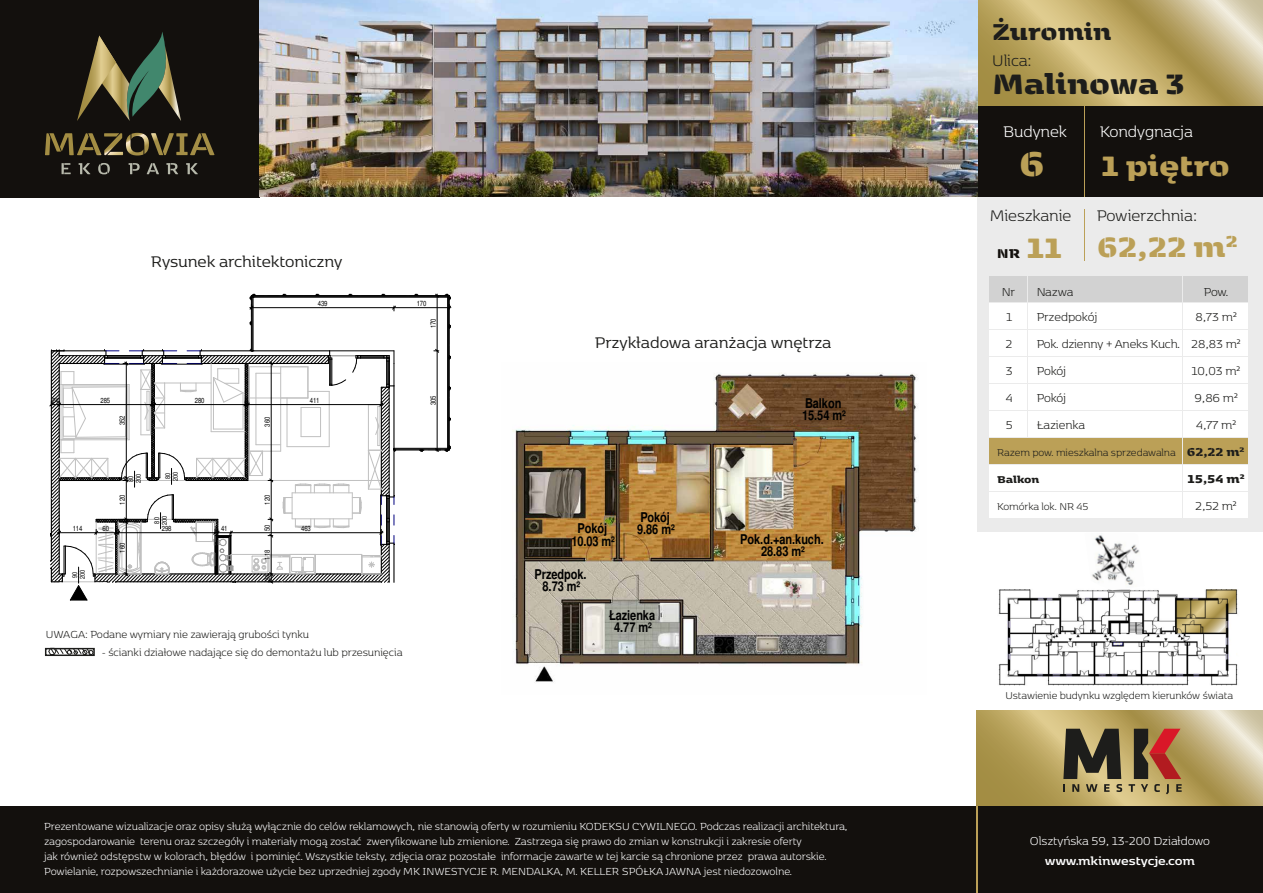
<style>
.page{position:relative;width:1263px;height:893px;background:#fff}
.page>*{position:absolute;margin:0;border:0;box-sizing:border-box;transform-origin:0 0}
.t1{font:900 40.65px "Kobenhavn Stencil";color:#bba057}
.t2{font:900 33px "Kobenhavn Stencil";color:#bba057}
.t3{font:900 33px "Kobenhavn Stencil";color:#1d1d1b}
.t4{font:900 27px "Kobenhavn Stencil";color:#1d1d1b}
.t5{font:18px "Kobenhavn";color:#1d1d1b}
.t6{font:300 18px "Kobenhavn";color:#1d1d1b}
.t7{font:300 18px "Kobenhavn";color:#fff}
.t8{font:900 15px "Kobenhavn Stencil";color:#13100d}
.t9{font:300 13.5px "Kobenhavn";letter-spacing:-.005em;color:#1d1d1b}
.t10{font:700 condensed 13.5px "Helvetica";letter-spacing:-.005em;color:#000}
.t11{font:300 13.5px "Kobenhavn";color:#fff}
.t12{font:700 13.5px "Kobenhavn";letter-spacing:-.005em;color:#fff}
.t13{font:900 13.5px "Kobenhavn";color:#1d1d1b}
.t14{font:300 12px/15px "Kobenhavn";color:#fff}
.t15{font:300 12px "Kobenhavn";color:#1d1d1b}
.t16{font:300 11.55px "Kobenhavn";color:#1d1d1b}
.t17{font:900 11.55px "Kobenhavn";color:#1d1d1b}
.t18{font:condensed 7.35px "Helvetica";letter-spacing:-.02em;color:#000}
.t19{font:condensed 6.75px/7.6px "Helvetica";letter-spacing:-.01em;color:#000}
.s1{font-size:33px;color:#bba057}
.s2{font-family:"Kobenhavn Stencil";font-weight:900;font-size:13.5px}
</style>
<div class="page">
<div style="left:977px;top:197px;width:286px;height:696px;background:#ebebeb"></div>
<div style="left:1029px;top:330px;width:153px;height:26px;background:#fff"></div>
<svg style="left:976px;top:710px;width:287px;height:96px;background:#beab6f"></svg>
<svg style="left:1063px;top:729px;width:59px;height:63px;background:#655d42"></svg>
<svg style="left:1128px;top:729px;width:54px;height:65px;background:#9b6844"></svg>
<svg style="left:977px;top:0;width:286px;height:106px;background:#c1ad70"></svg>
<img style="left:513px;top:373px;width:405px;height:310px">
<div style="left:0;top:0;width:259px;height:198px;background:#13100d"></div>
<div style="left:976px;top:106px;width:287px;height:91px;background:#13100d"></div>
<hr style="left:1084px;top:106px;width:1px;height:91px;background:#bba057">
<hr style="left:1084px;top:209px;width:1px;height:51px;background:#bba057">
<div style="left:0;top:806px;width:976px;height:87px;background:#13100d"></div>
<div style="left:969px;top:532px;width:294px;height:178px;background:#fff"></div>
<svg style="left:62px;top:163px;width:9px;height:11px"></svg>
<svg style="left:79px;top:163px;width:11px;height:11px"></svg>
<svg style="left:98px;top:163px;width:12px;height:11px"></svg>
<svg style="left:129px;top:163px;width:11px;height:11px"></svg>
<svg style="left:147px;top:163px;width:12px;height:11px"></svg>
<svg style="left:166px;top:163px;width:12px;height:11px"></svg>
<svg style="left:186px;top:163px;width:12px;height:11px"></svg>
<svg style="left:45px;top:133px;width:169px;height:23px"></svg>
<svg style="left:77px;top:32px;width:104px;height:89px"></svg>
<div style="left:990px;top:276px;width:37px;height:26px;background:#d2d2d2"></div>
<div style="left:1029px;top:276px;width:153px;height:26px;background:#d2d2d2"></div>
<div style="left:1183px;top:276px;width:65px;height:26px;background:#d2d2d2"></div>
<div style="left:990px;top:303px;width:37px;height:26px;background:#fff"></div>
<div style="left:1029px;top:303px;width:153px;height:26px;background:#fff"></div>
<div style="left:1183px;top:303px;width:65px;height:26px;background:#fff"></div>
<div style="left:990px;top:330px;width:37px;height:26px;background:#fff"></div>
<div style="left:1183px;top:330px;width:65px;height:26px;background:#fff"></div>
<div style="left:990px;top:357px;width:37px;height:26px;background:#fff"></div>
<div style="left:1029px;top:357px;width:153px;height:26px;background:#fff"></div>
<div style="left:1183px;top:357px;width:65px;height:26px;background:#fff"></div>
<div style="left:990px;top:384px;width:37px;height:26px;background:#fff"></div>
<div style="left:1029px;top:384px;width:153px;height:26px;background:#fff"></div>
<div style="left:1183px;top:384px;width:65px;height:26px;background:#fff"></div>
<div style="left:990px;top:411px;width:37px;height:26px;background:#fff"></div>
<div style="left:1029px;top:411px;width:153px;height:26px;background:#fff"></div>
<div style="left:1183px;top:411px;width:65px;height:26px;background:#fff"></div>
<div style="left:990px;top:438px;width:192px;height:25px;background:#bba057"></div>
<div style="left:1183px;top:438px;width:65px;height:25px;background:#bba057"></div>
<div style="left:990px;top:465px;width:192px;height:25px;background:#fff"></div>
<div style="left:1183px;top:465px;width:65px;height:25px;background:#fff"></div>
<div style="left:990px;top:492px;width:192px;height:25px;background:#fff"></div>
<div style="left:1183px;top:492px;width:65px;height:25px;background:#fff"></div>
<svg style="left:45px;top:648px;width:50px;height:8px"></svg>
<svg style="left:48px;top:648px;width:45px;height:7px"></svg>
<div style="left:976px;top:806px;width:287px;height:87px;background:#13100d"></div>
<hr style="left:976px;top:806px;width:2px;height:87px;background:#bba057">
<img style="left:998px;top:589px;width:240px;height:97px">
<svg style="left:1176px;top:589px;width:60px;height:44px;background:#b2a377"></svg>
<img style="left:1084px;top:535px;width:61px;height:55px">
<svg style="left:49px;top:294px;width:402px;height:307px"></svg>
<img style="left:259px;top:0;width:718px;height:197px">
<h3 class="t5" style="left:151px;top:249px;width:193px">Rysunek architektoniczny</h3>
<p class="t18" style="left:318px;top:301px;width:11px">439</p>
<p class="t18" style="left:417px;top:301px;width:11px">170</p>
<p class="t18" style="left:52px;top:397px;width:8px">24</p>
<p class="t18" style="left:101px;top:397px;width:11px">285</p>
<p class="t18" style="left:195px;top:397px;width:11px">280</p>
<p class="t18" style="left:245px;top:397px;width:5px">8</p>
<p class="t18" style="left:310px;top:397px;width:11px">411</p>
<p class="t18" style="left:119px;top:425px;width:11px;rotate:-90deg">352</p>
<p class="t19" style="left:127px;top:482px;width:8px;rotate:-90deg">80</p>
<p class="t19" style="left:165px;top:481px;width:11px;rotate:-90deg">80<br>200</p>
<p class="t19" style="left:135px;top:483px;width:11px;rotate:-90deg">200</p>
<p class="t18" style="left:119px;top:481px;width:5px;rotate:-90deg">8</p>
<p class="t18" style="left:119px;top:505px;width:11px;rotate:-90deg">120</p>
<p class="t18" style="left:264px;top:427px;width:11px;rotate:-90deg">360</p>
<p class="t18" style="left:264px;top:505px;width:11px;rotate:-90deg">120</p>
<p class="t19" style="left:153px;top:525px;width:11px;rotate:-90deg">80<br>200</p>
<p class="t18" style="left:264px;top:531px;width:8px;rotate:-90deg">50</p>
<p class="t18" style="left:73px;top:526px;width:11px">114</p>
<p class="t18" style="left:103px;top:526px;width:17px">60 8</p>
<p class="t18" style="left:162px;top:526px;width:11px">298</p>
<p class="t18" style="left:215px;top:526px;width:14px">8 41</p>
<p class="t18" style="left:301px;top:526px;width:11px">463</p>
<p class="t19" style="left:72px;top:579px;width:11px;rotate:-90deg">90<br>200</p>
<p class="t18" style="left:119px;top:553px;width:11px;rotate:-90deg">160</p>
<p class="t18" style="left:264px;top:560px;width:11px;rotate:-90deg">118</p>
<p class="t18" style="left:264px;top:581px;width:8px;rotate:-90deg">24</p>
<p class="t15" style="left:46px;top:626px;width:265px">UWAGA: Podane wymiary nie zawierają grubości tynku</p>
<p class="t15" style="left:102px;top:644px;width:302px">- ścianki działowe nadające się do demontażu lub przesunięcia</p>
<p class="t18" style="left:430px;top:328px;width:11px;rotate:-90deg">170</p>
<p class="t18" style="left:430px;top:405px;width:11px;rotate:-90deg">305</p>
<h3 class="t5" style="left:595px;top:331px;width:238px">Przykładowa aranżacja wnętrza</h3>
<p class="t10" style="left:805px;top:398px;width:38px">Balkon</p>
<p class="t10" style="left:577px;top:523px;width:31px">Pokój</p>
<p class="t10" style="left:571px;top:535px;width:45px">10.03 m²</p>
<p class="t10" style="left:534px;top:569px;width:54px">Przedpok.</p>
<p class="t10" style="left:543px;top:581px;width:39px">8.73 m²</p>
<p class="t10" style="left:640px;top:512px;width:31px">Pokój</p>
<p class="t10" style="left:637px;top:524px;width:39px">9.86 m²</p>
<p class="t10" style="left:609px;top:610px;width:48px">Łazienka</p>
<p class="t10" style="left:614px;top:622px;width:39px">4.77 m²</p>
<p class="t10" style="left:802px;top:410px;width:45px">15.54 m²</p>
<p class="t10" style="left:740px;top:534px;width:85px">Pok.d.+an.kuch.</p>
<p class="t10" style="left:761px;top:546px;width:45px">28.83 m²</p>
<p class="t14" style="left:44px;top:818px;width:805px">Prezentowane wizualizacje oraz opisy służą wyłącznie do celów reklamowych, nie stanowią oferty w rozumieniu KODEKSU CYWILNEGO. Podczas realizacji architektura, zagospodarowanie terenu oraz szczegóły i materiały mogą zostać zweryfikowane lub zmienione. Zastrzega się prawo do zmian w konstrukcji i zakresie oferty<br>jak również odstępstw w kolorach, błędów i pominięć. Wszystkie teksty, zdjęcia oraz pozostałe informacje zawarte w tej karcie są chronione przez prawa autorskie.<br>Powielanie, rozpowszechnianie i każdorazowe użycie bez uprzedniej zgody MK INWESTYCJE R. MENDALKA, M. KELLER SPÓŁKA JAWNA jest niedozowolne.</p>
<h3 class="t4" style="left:992px;top:12px;width:121px">Żuromin</h3>
<h3 class="t6" style="left:992px;top:48px;width:41px">Ulica:</h3>
<h2 class="t3" style="left:992px;top:59px;width:194px">Malinowa 3</h2>
<h3 class="t7" style="left:1003px;top:120px;width:65px">Budynek</h3>
<h3 class="t7" style="left:1100px;top:120px;width:95px">Kondygnacja</h3>
<h1 class="t1" style="left:1019px;top:133px;width:28px">6</h1>
<h3 class="t6" style="left:990px;top:203px;width:83px">Mieszkanie</h3>
<p class="t8" style="left:997px;top:242px;width:67px">NR <span class="s1">11</span></p>
<h2 class="t2" style="left:1101px;top:141px;width:130px">1 piętro</h2>
<h3 class="t6" style="left:1097px;top:204px;width:102px">Powierzchnia:</h3>
<h2 class="t2" style="left:1097px;top:222px;width:142px">62,22 m2</h2>
<p class="t9" style="left:1002px;top:283px;width:15px">Nr</p>
<p class="t9" style="left:1037px;top:283px;width:38px">Nazwa</p>
<p class="t9" style="left:1204px;top:283px;width:26px">Pow.</p>
<p class="t9" style="left:1006px;top:308px;width:7px">1</p>
<p class="t9" style="left:1037px;top:308px;width:62px">Przedpokój</p>
<p class="t9" style="left:1195px;top:308px;width:43px">8,73 m2</p>
<p class="t9" style="left:1006px;top:335px;width:8px">2</p>
<p class="t9" style="left:1191px;top:335px;width:51px">28,83 m2</p>
<p class="t9" style="left:1006px;top:362px;width:8px">3</p>
<p class="t9" style="left:1037px;top:362px;width:31px">Pokój</p>
<p class="t9" style="left:1192px;top:362px;width:50px">10,03 m2</p>
<p class="t9" style="left:1006px;top:389px;width:8px">4</p>
<p class="t9" style="left:1037px;top:389px;width:31px">Pokój</p>
<p class="t9" style="left:1194px;top:389px;width:45px">9,86 m2</p>
<p class="t9" style="left:1006px;top:416px;width:8px">5</p>
<p class="t9" style="left:1037px;top:416px;width:50px">Łazienka</p>
<p class="t9" style="left:1196px;top:416px;width:42px">4,77 m2</p>
<p class="t16" style="left:997px;top:445px;width:249px">Razem pow. mieszkalna sprzedawalna <span class="s2">62,22 m2</span></p>
<p class="t17" style="left:997px;top:470px;width:44px">Balkon</p>
<p class="t13" style="left:1187px;top:468px;width:59px">15,54 m2</p>
<p class="t16" style="left:997px;top:499px;width:93px">Komórka lok. NR 45</p>
<p class="t9" style="left:1195px;top:497px;width:43px">2,52 m2</p>
<p class="t9" style="left:1037px;top:335px;width:145px">Pok. dzienny + Aneks Kuch.</p>
<p class="t16" style="left:1005px;top:687px;width:229px">Ustawienie budynku względem kierunków świata</p>
<p class="t11" style="left:1030px;top:832px;width:182px">Olsztyńska 59, 13-200 Działdowo</p>
<p class="t12" style="left:1045px;top:851px;width:152px">www.mkinwestycje.com</p>
</div>
